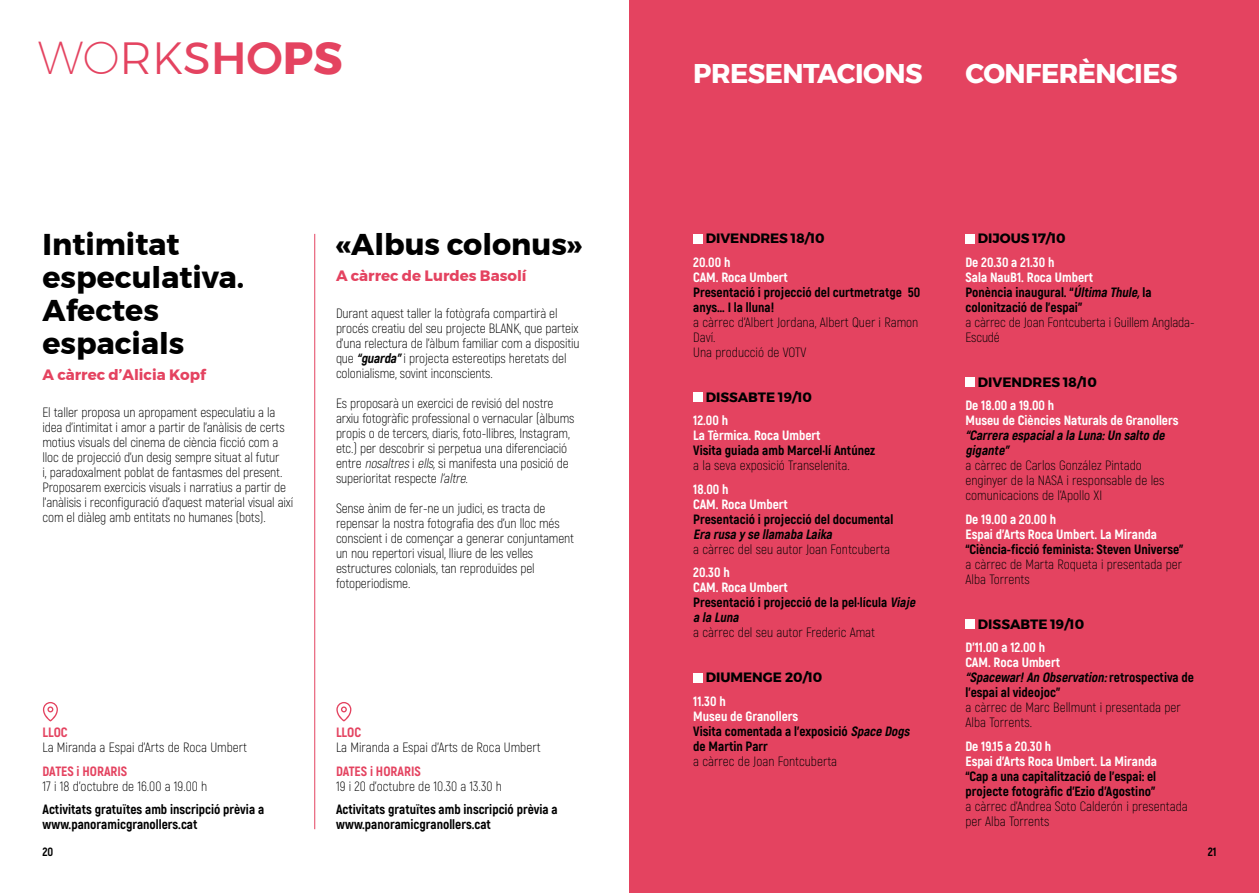
<style>
.page{position:relative;width:1259px;height:893px;background:#fff}
.page>*{position:absolute;margin:0;border:0;box-sizing:border-box;transform-origin:0 0}
.t1{font:200 45px "Montserrat";color:#e44360}
.t2{font:700 30px/33px "Montserrat";color:#000}
.t3{font:700 27px "Montserrat";letter-spacing:-.02em;color:#fff}
.t4{font:700 15px "Montserrat";color:#e44360}
.t5{font:300 13.5px/15px "Akrobat";letter-spacing:-.01em;color:#000}
.t6{font:800 13.5px/15px "Akrobat";color:#000}
.t7{font:800 13.5px/15px "Akrobat";color:#fff}
.t8{font:700 13.5px "Montserrat";color:#000}
.t9{font:italic 800 13.5px/15px "Akrobat";color:#000}
.t10{font:800 13.5px "Akrobat";color:#e44360}
.t11{font:800 12px "Akrobat";color:#000}
.s1{font-weight:300}
.s2{font-weight:400}
.s3{font-weight:500}
.s4{font-weight:700}
.s5{font-weight:800;font-style:italic}
.s6{font-style:italic}
.s7{color:#fff}
</style>
<div class="page">
<div style="left:629px;top:0;width:630px;height:893px;background:#e44360"></div>
<div style="left:693px;top:234px;width:10px;height:9px;background:#fff"></div>
<div style="left:693px;top:392px;width:10px;height:10px;background:#fff"></div>
<div style="left:693px;top:673px;width:10px;height:9px;background:#fff"></div>
<div style="left:965px;top:234px;width:10px;height:9px;background:#fff"></div>
<div style="left:965px;top:377px;width:10px;height:10px;background:#fff"></div>
<div style="left:965px;top:619px;width:10px;height:10px;background:#fff"></div>
<svg style="left:43px;top:702px;width:15px;height:19px"></svg>
<svg style="left:336px;top:702px;width:15px;height:19px"></svg>
<hr style="left:314px;top:234px;width:1px;height:595px;background:#e44360">
<h1 class="t1" style="left:38px;top:25px;width:306px">WO<span class="s1">RK</span><span class="s2">S</span><span class="s3">HO</span><span class="s4">PS</span></h1>
<h2 class="t2" style="left:43px;top:228px;width:203px">Intimitat especulativa.<br>Afectes espacials</h2>
<p class="t4" style="left:43px;top:363px;width:165px">A càrrec d’Alicia Kopf</p>
<p class="t5" style="left:43px;top:404px;width:252px">El taller proposa un apropament especulatiu a la idea d’intimitat i amor a partir de l’anàlisis de certs motius visuals del cinema de ciència ficció com a lloc de projecció d’un desig sempre situat al futur<br>i, paradoxalment poblat de fantasmes del present.<br>Proposarem exercicis visuals i narratius a partir de l’anàlisis i reconfiguració d’aquest material visual així com el diàleg amb entitats no humanes (bots).</p>
<h2 class="t2" style="left:336px;top:228px;width:248px">«Albus colonus»</h2>
<p class="t4" style="left:336px;top:264px;width:192px">A càrrec de Lurdes Basolí</p>
<p class="t5" style="left:336px;top:305px;width:245px">Durant aquest taller la fotògrafa compartirà el procés creatiu del seu projecte BLANK, que parteix d’una relectura de l’àlbum familiar com a dispositiu que <span class="s5">“guarda”</span>i projecta estereotips heretats del colonialisme, sovint inconscients.</p>
<p class="t5" style="left:336px;top:395px;width:240px">Es proposarà un exercici de revisió del nostre arxiu fotogràfic professional o vernacular (àlbums propis o de tercers, diaris, foto-llibres, Instagram, etc.) per descobrir si perpetua una diferenciació entre <span class="s6">nosaltres</span>i <span class="s6">ells,</span>si manifesta una posició de superioritat respecte <span class="s6">l’altre.</span></p>
<p class="t5" style="left:336px;top:500px;width:239px">Sense ànim de fer-ne un judici, es tracta de repensar la nostra fotografia des d’un lloc més conscient i de començar a generar conjuntament un nou repertori visual, lliure de les velles estructures colonials, tan reproduïdes pel fotoperiodisme.</p>
<p class="t10" style="left:43px;top:724px;width:27px">LLOC</p>
<p class="t5" style="left:43px;top:740px;width:206px">La Miranda a Espai d’Arts de Roca Umbert</p>
<p class="t10" style="left:43px;top:762px;width:86px">DATES i HORARIS</p>
<p class="t5" style="left:43px;top:778px;width:166px">17 i 18 d’octubre de 16.00 a 19.00 h</p>
<p class="t6" style="left:43px;top:802px;width:223px">Activitats gratuïtes amb inscripció prèvia a www.panoramicgranollers.cat</p>
<p class="t10" style="left:336px;top:724px;width:27px">LLOC</p>
<p class="t5" style="left:336px;top:740px;width:206px">La Miranda a Espai d’Arts de Roca Umbert</p>
<p class="t10" style="left:336px;top:762px;width:86px">DATES i HORARIS</p>
<p class="t5" style="left:336px;top:778px;width:167px">19 i 20 d’octubre de 10.30 a 13.30 h</p>
<p class="t6" style="left:336px;top:802px;width:223px">Activitats gratuïtes amb inscripció prèvia a www.panoramicgranollers.cat</p>
<h3 class="t3" style="left:693px;top:51px;width:231px">PRESENTACIONS</h3>
<h3 class="t3" style="left:965px;top:51px;width:213px">CONFERÈNCIES</h3>
<p class="t8" style="left:706px;top:228px;width:120px">DIVENDRES 18/10</p>
<p class="t7" style="left:693px;top:255px;width:96px">20.00 h<br>CAM. Roca Umbert</p>
<p class="t6" style="left:693px;top:285px;width:228px">Presentació i projecció del curtmetratge 50 anys… I la lluna!</p>
<p class="t5" style="left:693px;top:315px;width:227px">a càrrec d’Albert Jordana, Albert Quer i Ramon<br>Daví.<br>Una producció de VOTV</p>
<p class="t8" style="left:706px;top:386px;width:108px">DISSABTE 19/10</p>
<p class="t7" style="left:693px;top:413px;width:129px">12.00 h<br>La Tèrmica. Roca Umbert</p>
<p class="t6" style="left:693px;top:443px;width:183px">Visita guiada amb Marcel·lí Antúnez</p>
<p class="t5" style="left:693px;top:458px;width:158px">a la seva exposició Transelenita.</p>
<p class="t7" style="left:693px;top:482px;width:96px">18.00 h<br>CAM. Roca Umbert</p>
<p class="t6" style="left:693px;top:512px;width:202px">Presentació i projecció del documental</p>
<p class="t9" style="left:693px;top:527px;width:143px">Era rusa y se llamaba Laika</p>
<p class="t5" style="left:693px;top:542px;width:198px">a càrrec del seu autor Joan Fontcuberta</p>
<p class="t6" style="left:693px;top:565px;width:226px"><span class="s7">20.30 h<br>CAM. Roca Umbert<br></span>Presentació i projecció de la pel·lícula <span class="s6">Viaje a la Luna</span></p>
<p class="t5" style="left:693px;top:625px;width:183px">a càrrec del seu autor Frederic Amat</p>
<p class="t8" style="left:706px;top:667px;width:118px">DIUMENGE 20/10</p>
<p class="t6" style="left:693px;top:694px;width:221px"><span class="s7">11.30 h<br>Museu de Granollers<br></span>Visita comentada a l’exposició <span class="s6">Space Dogs </span>de Martin Parr</p>
<p class="t5" style="left:693px;top:754px;width:145px">a càrrec de Joan Fontcuberta</p>
<p class="t8" style="left:978px;top:228px;width:89px">DIJOUS 17/10</p>
<p class="t6" style="left:965px;top:255px;width:188px"><span class="s7">De 20.30 a 21.30 h<br>Sala NauB1. Roca Umbert<br></span>Ponència inaugural. “<span class="s6">Última Thule,</span>la colonització de l’espai”</p>
<p class="t5" style="left:965px;top:315px;width:231px">a càrrec de Joan Fontcuberta i Guillem Anglada-<br>Escudé</p>
<p class="t8" style="left:978px;top:371px;width:120px">DIVENDRES 18/10</p>
<p class="t7" style="left:965px;top:398px;width:214px">De 18.00 a 19.00 h<br>Museu de Ciències Naturals de Granollers</p>
<p class="t9" style="left:965px;top:428px;width:203px">“Carrera espaciala la Luna:Un salto de gigante”</p>
<p class="t5" style="left:965px;top:458px;width:200px">a càrrec de Carlos González Pintado enginyer de la NASA i responsable de les comunicacions de l’Apollo XI</p>
<p class="t7" style="left:965px;top:512px;width:193px">De 19.00 a 20.00 h<br>Espai d’Arts Roca Umbert. La Miranda</p>
<p class="t6" style="left:965px;top:542px;width:219px">“Ciència-ficció feminista: Steven Universe”</p>
<p class="t5" style="left:965px;top:557px;width:218px">a càrrec de Marta Roqueta i presentada per<br>Alba Torrents</p>
<p class="t8" style="left:978px;top:613px;width:108px">DISSABTE 19/10</p>
<p class="t6" style="left:965px;top:640px;width:230px"><span class="s7">D’11.00 a 12.00 h<br>CAM. Roca Umbert<br></span><span class="s6">“Spacewar!An Observation:</span>r e t r o s p e c t i va d e l’espai al videojoc”</p>
<p class="t5" style="left:965px;top:700px;width:217px">a càrrec de Marc Bellmunt i presentada per<br>Alba Torrents.</p>
<p class="t7" style="left:965px;top:739px;width:193px">De 19.15 a 20.30 h<br>Espai d’Arts Roca Umbert. La Miranda</p>
<p class="t6" style="left:965px;top:769px;width:192px">“Cap a una capitalització de l’espai: el projecte fotogràfic d’Ezio d’Agostino”</p>
<p class="t5" style="left:965px;top:799px;width:224px">a càrrec d’Andrea Soto Calderón i presentada per Alba Torrents</p>
<p class="t11" style="left:43px;top:844px;width:12px">20</p>
<p class="t11" style="left:1207px;top:844px;width:10px">21</p>
</div>
